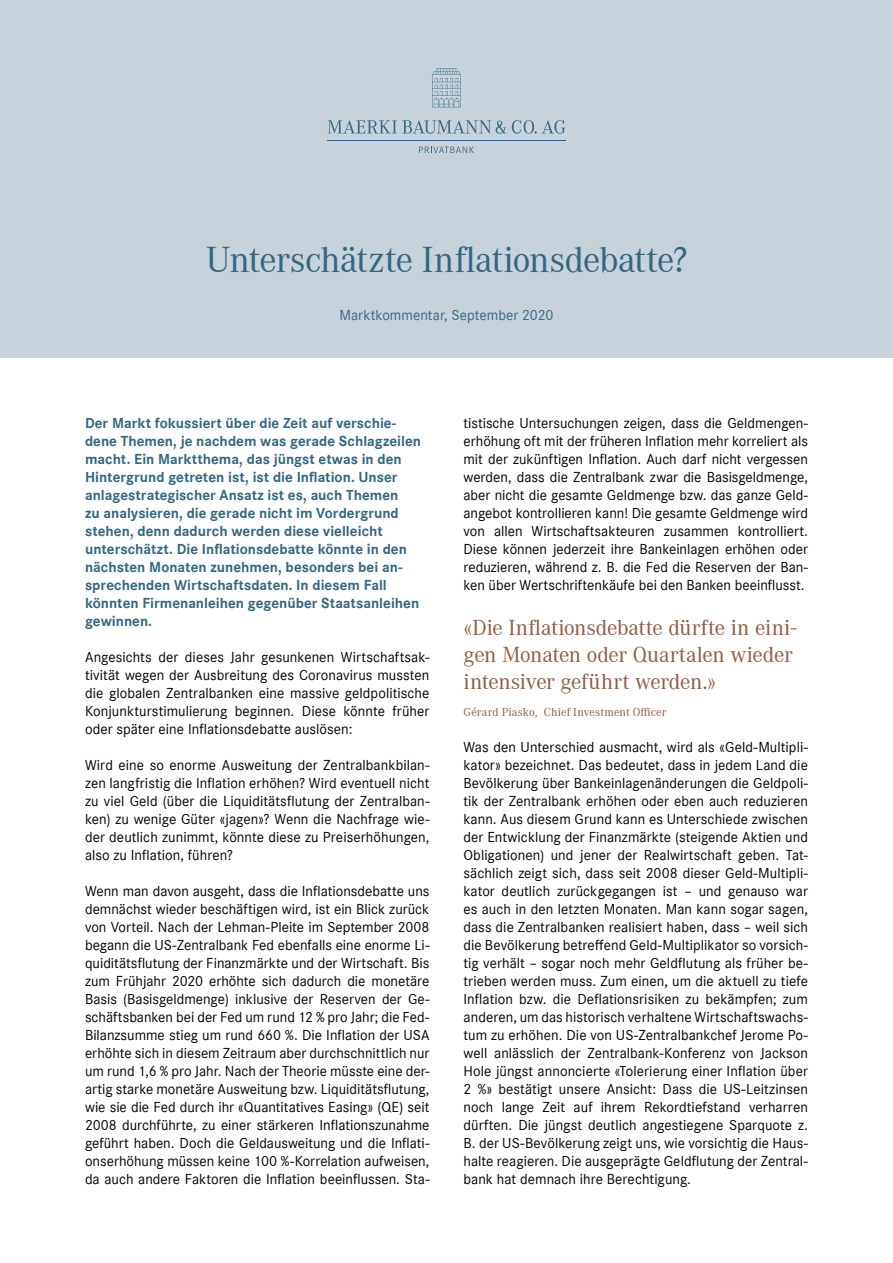
<style>
.page{position:relative;width:893px;height:1263px;background:#fff}
.page>*{position:absolute;margin:0;border:0;box-sizing:border-box;transform-origin:0 0}
.t1{font:37.5px "Corporate A";letter-spacing:-.02em;color:#356780}
.t2{font:22.5px/27px "Corporate A";letter-spacing:-.01em;color:#915b42}
.t3{font:15px/18px "Corporate S";letter-spacing:.005em;color:#000;text-align:justify}
.t4{font:700 15px/18px "Corporate S";color:#356780}
.t5{font:15px "Corporate S";letter-spacing:.005em;color:#356780}
.t6{font:12px "Corporate A";letter-spacing:.01em;color:#915b42}
</style>
<div class="page">
<div style="left:0;top:0;width:893px;height:357px;background:#c8d2db"></div>
<hr style="left:327px;top:140px;width:239px;height:1px;background:#356780">
<svg style="left:327px;top:120px;width:179px;height:14px"></svg>
<svg style="left:512px;top:120px;width:54px;height:14px"></svg>
<svg style="left:432px;top:68px;width:29px;height:39px"></svg>
<svg style="left:419px;top:147px;width:55px;height:6px"></svg>
<h1 class="t1" style="left:206px;top:235px;width:483px">Unterschätzte Inflationsdebatte?</h1>
<p class="t5" style="left:339px;top:305px;width:215px">Marktkommentar, September 2020</p>
<p class="t4" style="left:85px;top:414px;width:338px">Der Markt fokussiert über die Zeit auf verschie&shy;dene Themen, je nachdem was gerade Schlagzeilen macht. Ein Marktthema, das jüngst etwas in den Hintergrund getreten ist, ist die Inflation. Unser anlagestrategischer Ansatz ist es, auch Themen<br>zu analysieren, die gerade nicht im Vordergrund stehen, denn dadurch werden diese vielleicht unterschätzt. Die Inflationsdebatte könnte in den nächsten Monaten zunehmen, besonders bei an&shy;sprechenden Wirtschaftsdaten. In diesem Fall könnten Firmenanleihen gegenüber Staatsanleihen gewinnen.</p>
<p class="t3" style="left:85px;top:648px;width:346px">Angesichts der dieses Jahr gesunkenen Wirtschaftsak&shy;tivität wegen der Ausbreitung des Coronavirus mussten die globalen Zentralbanken eine massive geldpolitische Konjunkturstimulierung beginnen. Diese könnte früher oder später eine Inflationsdebatte auslösen:</p>
<p class="t3" style="left:85px;top:756px;width:346px">Wird eine so enorme Ausweitung der Zentralbankbilan&shy;zen langfristig die Inflation erhöhen? Wird eventuell nicht zu viel Geld (über die Liquiditätsflutung der Zentralban&shy;ken) zu wenige Güter «jagen»? Wenn die Nachfrage wie&shy;der deutlich zunimmt, könnte diese zu Preiserhöhungen, also zu Inflation, führen?</p>
<p class="t3" style="left:85px;top:882px;width:346px">Wenn man davon ausgeht, dass die Inflationsdebatte uns demnächst wieder beschäftigen wird, ist ein Blick zurück von Vorteil. Nach der Lehman-Pleite im September 2008 begann die US-Zentralbank Fed ebenfalls eine enorme Li&shy;quiditätsflutung der Finanzmärkte und der Wirtschaft. Bis zum Frühjahr 2020 erhöhte sich dadurch die monetäre Basis (Basisgeldmenge) inklusive der Reserven der Ge&shy;schäftsbanken bei der Fed um rund 12 % pro Jahr; die Fed-Bilanzsumme stieg um rund 660 %. Die Inflation der USA erhöhte sich in diesem Zeitraum aber durchschnittlich nur um rund 1,6 % pro Jahr. Nach der Theorie müsste eine der&shy;artig starke monetäre Ausweitung bzw. Liquiditätsflutung, wie sie die Fed durch ihr «Quantitatives Easing» (QE) seit 2008 durchführte, zu einer stärkeren Inflationszunahme geführt haben. Doch die Geldausweitung und die Inflati&shy;onserhöhung müssen keine 100 %-Korrelation aufweisen, da auch andere Faktoren die Inflation beeinflussen. Sta-</p>
<p class="t3" style="left:463px;top:414px;width:346px">tistische Untersuchungen zeigen, dass die Geldmengen&shy;erhöhung oft mit der früheren Inflation mehr korreliert als mit der zukünftigen Inflation. Auch darf nicht vergessen werden, dass die Zentralbank zwar die Basisgeldmenge, aber nicht die gesamte Geldmenge bzw. das ganze Geld&shy;angebot kontrollieren kann! Die gesamte Geldmenge wird von allen Wirtschaftsakteuren zusammen kontrolliert.<br>Diese können jederzeit ihre Bankeinlagen erhöhen oder reduzieren, während z. B. die Fed die Reserven der Ban&shy;ken über Wertschriftenkäufe bei den Banken beeinflusst.</p>
<h2 class="t2" style="left:463px;top:613px;width:334px">«Die Inflationsdebatte dürfte in eini&shy;gen Monaten oder Quartalen wieder intensiver geführt werden.»</h2>
<p class="t6" style="left:463px;top:704px;width:204px">Gérard Piasko, Chief Investment Officer</p>
<p class="t3" style="left:463px;top:738px;width:346px">Was den Unterschied ausmacht, wird als «Geld-Multipli&shy;kator» bezeichnet. Das bedeutet, dass in jedem Land die Bevölkerung über Bankeinlagenänderungen die Geldpoli&shy;tik der Zentralbank erhöhen oder eben auch reduzieren kann. Aus diesem Grund kann es Unterschiede zwischen der Entwicklung der Finanzmärkte (steigende Aktien und Obligationen) und jener der Realwirtschaft geben. Tat&shy;sächlich zeigt sich, dass seit 2008 dieser Geld-Multipli&shy;kator deutlich zurückgegangen ist – und genauso war es auch in den letzten Monaten. Man kann sogar sagen, dass die Zentralbanken realisiert haben, dass – weil sich die Bevölkerung betreffend Geld-Multiplikator so vorsich&shy;tig verhält – sogar noch mehr Geldflutung als früher be&shy;trieben werden muss. Zum einen, um die aktuell zu tiefe Inflation bzw. die Deflationsrisiken zu bekämpfen; zum anderen, um das historisch verhaltene Wirtschaftswachs&shy;tum zu erhöhen. Die von US-Zentralbankchef Jerome Po&shy;well anlässlich der Zentralbank-Konferenz von Jackson Hole jüngst annoncierte «Tolerierung einer Inflation über 2 %» bestätigt unsere Ansicht: Dass die US-Leitzinsen noch lange Zeit auf ihrem Rekordtiefstand verharren dürften. Die jüngst deutlich angestiegene Sparquote z.<br>B. der US-Bevölkerung zeigt uns, wie vorsichtig die Haus&shy;halte reagieren. Die ausgeprägte Geldflutung der Zentral&shy;bank hat demnach ihre Berechtigung.</p>
</div>
